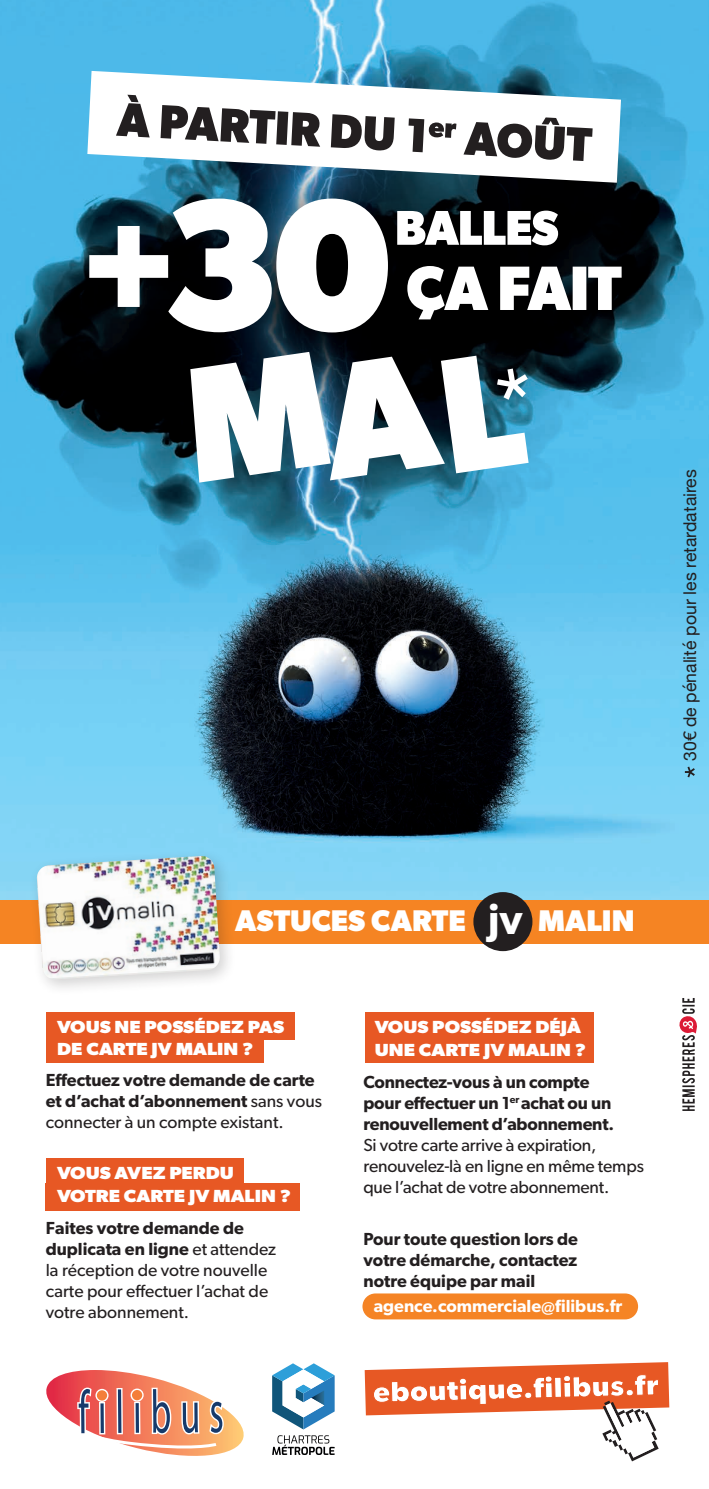
<style>
.page{position:relative;width:709px;height:1489px;background:#fff}
.page>*{position:absolute;margin:0;border:0;box-sizing:border-box;transform-origin:0 0}
.t1{font:600 42.5px "Gibson";color:#fff}
.t2{font:700 30px "Gibson";color:#fff}
.t3{font:600 17.5px/21px "Gibson";color:#231f20}
.t4{font:17.5px/21px "Gibson";letter-spacing:-.01em;color:#231f20}
.t5{font:700 17.5px/23.5px "Gibson";color:#fff;scale:1.11 1}
.t6{font:17.5px "Helvetica Neue";color:#231f20}
.t7{font:600 17.5px "Gibson";color:#fff}
.s1{font-weight:400}
.s2{font-weight:600}
</style>
<div class="page">
<img style="left:0;top:0;width:709px;height:900px">
<svg style="left:397px;top:211px;width:161px;height:34px"></svg>
<svg style="left:407px;top:266px;width:214px;height:53px"></svg>
<svg style="left:87px;top:71px;width:534px;height:112px"></svg>
<svg style="left:116px;top:94px;width:477px;height:68px"></svg>
<svg style="left:89px;top:198px;width:299px;height:134px"></svg>
<svg style="left:184px;top:350px;width:346px;height:132px"></svg>
<div style="left:46px;top:1035px;width:217px;height:28px;background:#e75824"></div>
<div style="left:365px;top:1035px;width:228px;height:28px;background:#e75824"></div>
<div style="left:46px;top:1183px;width:254px;height:28px;background:#e75824"></div>
<div style="left:46px;top:1012px;width:248px;height:28px;background:#e75824"></div>
<div style="left:365px;top:1012px;width:228px;height:28px;background:#e75824"></div>
<div style="left:46px;top:1158px;width:197px;height:28px;background:#e75824"></div>
<div style="left:0;top:900px;width:709px;height:43px;background:#f58423"></div>
<svg style="left:272px;top:1435px;width:62px;height:19px"></svg>
<svg style="left:272px;top:1363px;width:63px;height:66px"></svg>
<svg style="left:46px;top:1370px;width:198px;height:86px"></svg>
<svg style="left:685px;top:766px;width:10px;height:11px"></svg>
<svg style="left:679px;top:998px;width:18px;height:112px"></svg>
<div style="left:362px;top:1293px;width:276px;height:26px;background:#f58425;border-radius:13px"></div>
<div style="left:29px;top:848px;width:207px;height:148px;background:#231f20;opacity:.2"></div>
<img style="left:36px;top:855px;width:184px;height:124px">
<div style="left:473px;top:892px;width:59px;height:59px;background:#231f20;border-radius:50%"></div>
<svg style="left:365px;top:1362px;width:304px;height:54px"></svg>
<svg style="left:373px;top:1308px;width:286px;height:154px"></svg>
<p class="t6" style="left:677px;top:760px;width:293px;rotate:-90deg">30€ de pénalité pour les retardataires</p>
<h1 class="t1" style="left:488px;top:893px;width:36px">jv</h1>
<h2 class="t2" style="left:235px;top:903px;width:401px">ASTUCES CARTE JV MALIN</h2>
<p class="t5" style="left:57px;top:1015px;width:206px;line-height:22px">VOUS NE POSSÉDEZ PAS<br>DE CARTE JV MALIN ?</p>
<p class="t3" style="left:46px;top:1069px;width:278px">Effectuez votre demande de carte et d’achat d’abonnement <span class="s1">sans vous connecter à un compte existant.</span></p>
<p class="t5" style="left:57px;top:1160px;width:212px">VOUS AVEZ PERDU<br>VOTRE CARTE JV MALIN ?</p>
<p class="t4" style="left:46px;top:1216px;width:232px"><span class="s2">Faites votre demande de duplicata en ligne</span> et attendez la réception de votre nouvelle carte pour effectuer l’achat de votre abonnement.</p>
<p class="t5" style="left:375px;top:1014px;width:192px">VOUS POSSÉDEZ DÉJÀ<br>UNE CARTE JV MALIN ?</p>
<p class="t3" style="left:363px;top:1070px;width:252px">Connectez-vous à un compte pour effectuer un 1<sup>er</sup> achat ou un renouvellement d’abonnement.</p>
<p class="t4" style="left:363px;top:1133px;width:282px">Si votre carte arrive à expiration, renouvelez-là en ligne en même temps que l’achat de votre abonnement.</p>
<p class="t3" style="left:363px;top:1227px;width:216px;text-align:justify">Pour toute question lors de votre démarche, contactez notre équipe par mail</p>
<p class="t7" style="left:374px;top:1295px;width:250px">agence.commerciale@filibus.fr</p>
</div>
